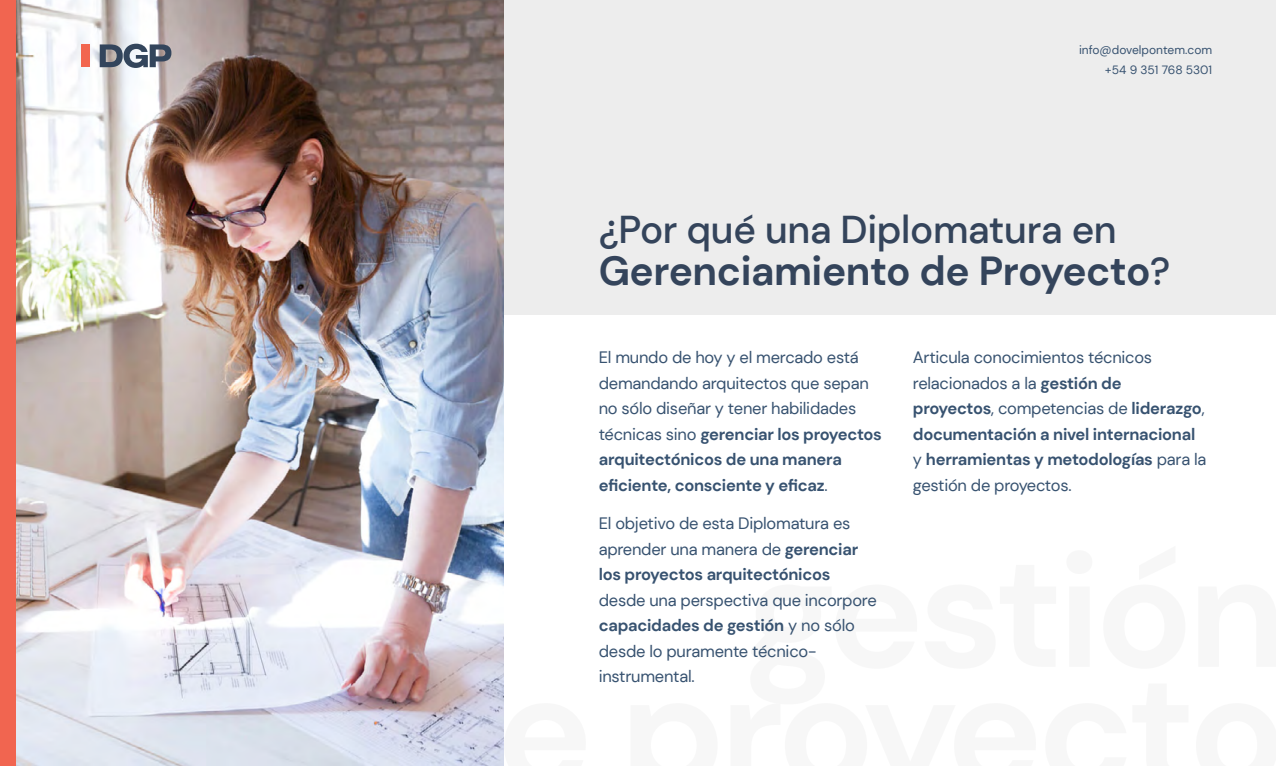
<style>
.page{position:relative;width:1276px;height:766px;background:#fff}
.page>*{position:absolute;margin:0;border:0;box-sizing:border-box;transform-origin:0 0}
.t1{font:700 40.5px "DM Sans";letter-spacing:-.01em;color:#34445b}
.t2{font:500 38.7px "DM Sans";letter-spacing:-.01em;color:#34445b}
.t3{font:16.5px/25.5px "DM Sans";letter-spacing:-.015em;color:#375270}
.t4{font:12px/19.5px "DM Sans";color:#375270;text-align:right}
.s1{font-weight:500;font-size:38.7px}
.s2{font-weight:700}
</style>
<div class="page">
<div style="left:16px;top:0;width:1260px;height:314px;background:#ededed"></div>
<img style="left:16px;top:0;width:487px;height:765px">
<div style="left:0;top:0;width:16px;height:765px;background:#f16550"></div>
<div style="left:81px;top:44px;width:9px;height:23px;background:#f2664f"></div>
<svg style="left:100px;top:44px;width:71px;height:24px;background:#747d8b"></svg>
<p class="t4" style="left:1079px;top:40px;width:135px">info@dovelpontem.com +54 9 351 768 5301</p>
<h2 class="t2" style="left:599px;top:205px;width:519px">¿Por qué una Diplomatura en</h2>
<h1 class="t1" style="left:599px;top:245px;width:573px">Gerenciamiento de Proyecto<span class="s1">?</span></h1>
<p class="t3" style="left:599px;top:344px;width:285px">El mundo de hoy y el mercado está demandando arquitectos que sepan no sólo diseñar y tener habilidades técnicas sino <span class="s2">gerenciar los proyectos arquitectónicos de una manera eficiente, consciente y eficaz</span>.</p>
<p class="t3" style="left:599px;top:510px;width:261px">El objetivo de esta Diplomatura es aprender una manera de <span class="s2">gerenciar los proyectos arquitectónicos</span></p>
<p class="t3" style="left:599px;top:587px;width:279px">desde una perspectiva que incorpore <span class="s2">capacidades de gestión</span> y no sólo desde lo puramente técnico&shy;instrumental.</p>
<p class="t3" style="left:913px;top:344px;width:295px">Articula conocimientos técnicos relacionados a la <span class="s2">gestión de proyectos</span>, competencias de <span class="s2">liderazgo</span>, <span class="s2">documentación a nivel internacional </span>y <span class="s2">herramientas y metodologías</span> para la gestión de proyectos.</p>
</div>
